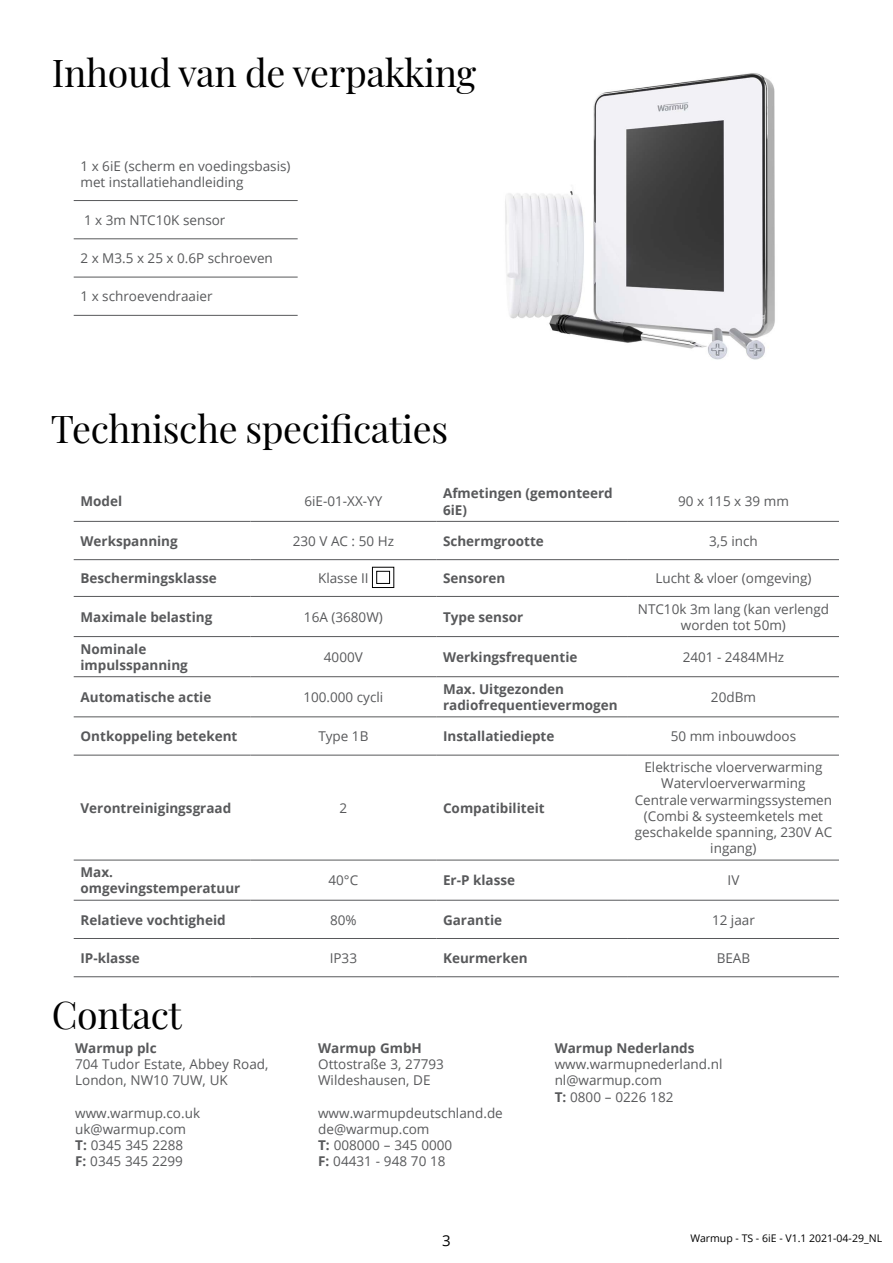
<style>
.page{position:relative;width:893px;height:1263px;background:#fff}
.page>*{position:absolute;margin:0;border:0;box-sizing:border-box;transform-origin:0 0}
.t1{font:37.5px "Playfair Display";letter-spacing:-.01em;color:#000}
.t2{font:15px "Open Sans";color:#000}
.t3{font:13.5px/16.2px "Open Sans";color:#58595b}
.t4{font:700 13.5px/16.2px "Open Sans";color:#58595b}
.t5{font:10.5px "Open Sans";color:#000}
.s1{font-weight:700}
</style>
<div class="page">
<hr style="left:74px;top:521px;width:177px;height:1px;background:#58595b">
<hr style="left:251px;top:521px;width:185px;height:1px;background:#58595b">
<hr style="left:436px;top:521px;width:192px;height:1px;background:#58595b">
<hr style="left:628px;top:521px;width:211px;height:1px;background:#58595b">
<hr style="left:74px;top:559px;width:177px;height:1px;background:#58595b">
<hr style="left:251px;top:559px;width:185px;height:1px;background:#58595b">
<hr style="left:436px;top:559px;width:192px;height:1px;background:#58595b">
<hr style="left:628px;top:559px;width:211px;height:1px;background:#58595b">
<hr style="left:74px;top:596px;width:177px;height:1px;background:#58595b">
<hr style="left:251px;top:596px;width:185px;height:1px;background:#58595b">
<hr style="left:436px;top:596px;width:192px;height:1px;background:#58595b">
<hr style="left:628px;top:596px;width:211px;height:1px;background:#58595b">
<hr style="left:74px;top:636px;width:177px;height:1px;background:#58595b">
<hr style="left:251px;top:636px;width:185px;height:1px;background:#58595b">
<hr style="left:436px;top:636px;width:192px;height:1px;background:#58595b">
<hr style="left:628px;top:636px;width:211px;height:1px;background:#58595b">
<hr style="left:74px;top:676px;width:177px;height:1px;background:#58595b">
<hr style="left:251px;top:676px;width:185px;height:1px;background:#58595b">
<hr style="left:436px;top:676px;width:192px;height:1px;background:#58595b">
<hr style="left:628px;top:676px;width:211px;height:1px;background:#58595b">
<hr style="left:74px;top:717px;width:177px;height:1px;background:#58595b">
<hr style="left:251px;top:717px;width:185px;height:1px;background:#58595b">
<hr style="left:436px;top:717px;width:192px;height:1px;background:#58595b">
<hr style="left:628px;top:717px;width:211px;height:1px;background:#58595b">
<hr style="left:74px;top:755px;width:177px;height:1px;background:#58595b">
<hr style="left:251px;top:755px;width:185px;height:1px;background:#58595b">
<hr style="left:436px;top:755px;width:192px;height:1px;background:#58595b">
<hr style="left:628px;top:755px;width:211px;height:1px;background:#58595b">
<hr style="left:74px;top:860px;width:177px;height:1px;background:#58595b">
<hr style="left:251px;top:860px;width:185px;height:1px;background:#58595b">
<hr style="left:436px;top:860px;width:192px;height:1px;background:#58595b">
<hr style="left:628px;top:860px;width:211px;height:1px;background:#58595b">
<hr style="left:74px;top:900px;width:177px;height:1px;background:#58595b">
<hr style="left:251px;top:900px;width:185px;height:1px;background:#58595b">
<hr style="left:436px;top:900px;width:192px;height:1px;background:#58595b">
<hr style="left:628px;top:900px;width:211px;height:1px;background:#58595b">
<hr style="left:74px;top:938px;width:177px;height:1px;background:#58595b">
<hr style="left:251px;top:938px;width:185px;height:1px;background:#58595b">
<hr style="left:436px;top:938px;width:192px;height:1px;background:#58595b">
<hr style="left:628px;top:938px;width:211px;height:1px;background:#58595b">
<hr style="left:74px;top:976px;width:177px;height:1px;background:#58595b">
<hr style="left:251px;top:976px;width:185px;height:1px;background:#58595b">
<hr style="left:436px;top:976px;width:192px;height:1px;background:#58595b">
<hr style="left:628px;top:976px;width:211px;height:1px;background:#58595b">
<hr style="left:74px;top:200px;width:224px;height:1px;background:#58595b">
<hr style="left:74px;top:239px;width:224px;height:1px;background:#58595b">
<hr style="left:74px;top:277px;width:224px;height:1px;background:#58595b">
<hr style="left:74px;top:315px;width:224px;height:1px;background:#58595b">
<img style="left:505px;top:73px;width:270px;height:287px">
<div style="left:372px;top:567px;width:22px;height:21px;border:1px solid #000"></div>
<div style="left:376px;top:571px;width:14px;height:13px;border:1px solid #000"></div>
<h1 class="t1" style="left:52px;top:44px;width:426px">Inhoud van de verpakking</h1>
<p class="t3" style="left:81px;top:158px;width:212px">1 x 6iE (scherm en voedingsbasis) met installatiehandleiding</p>
<p class="t3" style="left:84px;top:211px;width:143px">1 x 3m NTC10K sensor</p>
<p class="t3" style="left:81px;top:250px;width:194px">2 x M3.5 x 25 x 0.6P schroeven</p>
<p class="t3" style="left:81px;top:288px;width:134px">1 x schroevendraaier</p>
<h1 class="t1" style="left:51px;top:399px;width:399px">Technische specificaties</h1>
<p class="t4" style="left:81px;top:493px;width:43px">Model</p>
<p class="t3" style="left:304px;top:493px;width:79px">6iE-01-XX-YY</p>
<p class="t4" style="left:443px;top:485px;width:171px">Afmetingen (gemonteerd<br>6iE)</p>
<p class="t3" style="left:678px;top:493px;width:112px">90 x 115 x 39 mm</p>
<p class="t4" style="left:81px;top:532px;width:99px">Werkspanning</p>
<p class="t3" style="left:293px;top:532px;width:103px">230 V AC : 50 Hz</p>
<p class="t4" style="left:443px;top:532px;width:102px">Schermgrootte</p>
<p class="t3" style="left:709px;top:532px;width:50px">3,5 inch</p>
<p class="t4" style="left:81px;top:570px;width:138px">Beschermingsklasse</p>
<p class="t3" style="left:318px;top:570px;width:52px">Klasse II</p>
<p class="t4" style="left:443px;top:570px;width:64px">Sensoren</p>
<p class="t3" style="left:655px;top:570px;width:158px">Lucht &amp; vloer (omgeving)</p>
<p class="t4" style="left:81px;top:608px;width:133px">Maximale belasting</p>
<p class="t3" style="left:304px;top:608px;width:80px">16A (3680W)</p>
<p class="t4" style="left:443px;top:608px;width:82px">Type sensor</p>
<p class="t3" style="left:638px;top:600px;width:193px;text-align:center">NTC10k 3m lang (kan verlengd worden tot 50m)</p>
<p class="t4" style="left:81px;top:640px;width:109px">Nominale impulsspanning</p>
<p class="t3" style="left:324px;top:648px;width:40px">4000V</p>
<p class="t4" style="left:443px;top:648px;width:136px">Werkingsfrequentie</p>
<p class="t3" style="left:683px;top:648px;width:103px">2401 - 2484MHz</p>
<p class="t4" style="left:81px;top:689px;width:132px">Automatische actie</p>
<p class="t3" style="left:303px;top:689px;width:81px">100.000 cycli</p>
<p class="t4" style="left:443px;top:680px;width:176px">Max. Uitgezonden radiofrequentievermogen</p>
<p class="t3" style="left:711px;top:689px;width:47px">20dBm</p>
<p class="t4" style="left:81px;top:728px;width:158px">Ontkoppeling betekent</p>
<p class="t3" style="left:318px;top:728px;width:52px">Type 1B</p>
<p class="t4" style="left:443px;top:728px;width:113px">Installatiediepte</p>
<p class="t3" style="left:671px;top:728px;width:127px">50 mm inbouwdoos</p>
<p class="t4" style="left:81px;top:799px;width:152px">Verontreinigingsgraad</p>
<p class="t3" style="left:340px;top:799px;width:9px">2</p>
<p class="t4" style="left:443px;top:799px;width:103px">Compatibiliteit</p>
<p class="t3" style="left:635px;top:759px;width:199px;text-align:center">Elektrische vloerverwarming<br>Watervloerverwarming<br>Centrale verwarmingssystemen (Combi &amp; systeemketels met geschakelde spanning, 230V AC ingang)</p>
<p class="t4" style="left:81px;top:864px;width:161px">Max. omgevingstemperatuur</p>
<p class="t3" style="left:328px;top:872px;width:31px">40°C</p>
<p class="t4" style="left:443px;top:872px;width:74px">Er-P klasse</p>
<p class="t3" style="left:728px;top:872px;width:13px">IV</p>
<p class="t4" style="left:81px;top:911px;width:147px">Relatieve vochtigheid</p>
<p class="t3" style="left:330px;top:911px;width:28px">80%</p>
<p class="t4" style="left:443px;top:911px;width:61px">Garantie</p>
<p class="t3" style="left:712px;top:911px;width:44px">12 jaar</p>
<p class="t4" style="left:81px;top:949px;width:61px">IP-klasse</p>
<p class="t3" style="left:330px;top:949px;width:29px">IP33</p>
<p class="t4" style="left:443px;top:949px;width:86px">Keurmerken</p>
<p class="t3" style="left:717px;top:949px;width:35px">BEAB</p>
<h1 class="t1" style="left:52px;top:986px;width:131px">Contact</h1>
<p class="t4" style="left:75px;top:1040px;width:83px">Warmup plc</p>
<p class="t3" style="left:75px;top:1056px;width:195px">704 Tudor Estate, Abbey Road,<br>London, NW10 7UW, UK</p>
<p class="t3" style="left:75px;top:1104px;width:126px">www.warmup.co.uk uk@warmup.com<br><span class="s1">T:</span> 0345 345 2288<br><span class="s1">F:</span> 0345 345 2299</p>
<p class="t4" style="left:318px;top:1040px;width:105px">Warmup GmbH</p>
<p class="t3" style="left:318px;top:1056px;width:127px">Ottostraße 3, 27793<br>Wildeshausen, DE</p>
<p class="t3" style="left:318px;top:1104px;width:186px">www.warmupdeutschland.de de@warmup.com<br><span class="s1">T:</span> 008000 – 345 0000<br><span class="s1">F:</span> 04431 - 948 70 18</p>
<p class="t4" style="left:555px;top:1040px;width:141px">Warmup Nederlands</p>
<p class="t3" style="left:555px;top:1056px;width:169px">www.warmupnederland.nl nl@warmup.com<br><span class="s1">T:</span> 0800 – 0226 182</p>
<p class="t2" style="left:442px;top:1230px;width:10px">3</p>
<p class="t5" style="left:690px;top:1231px;width:193px">Warmup - TS - 6iE - V1.1 2021-04-29_NL</p>
</div>
